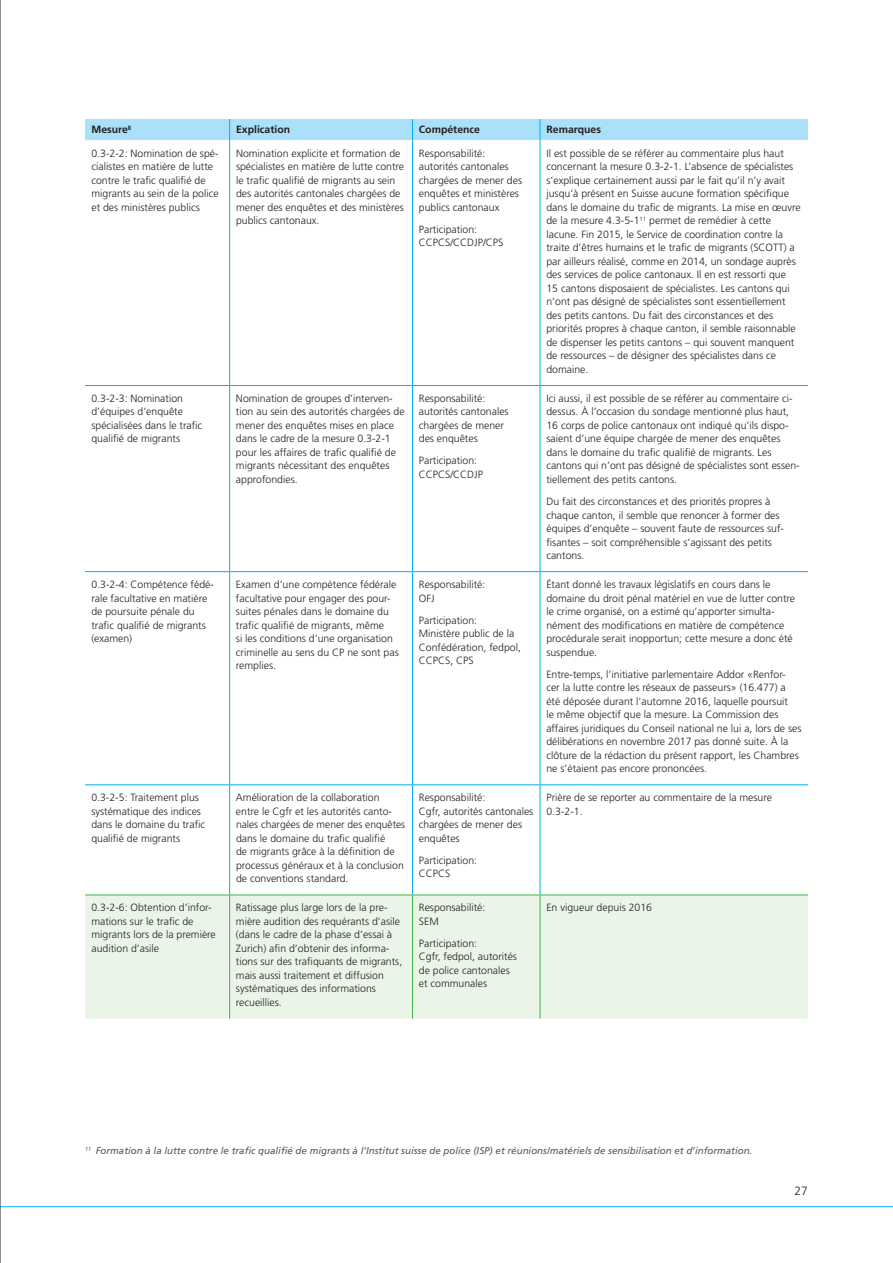
<style>
.page{position:relative;width:893px;height:1263px;background:#fff}
.page>*{position:absolute;margin:0;border:0;box-sizing:border-box;transform-origin:0 0}
.t1{font:300 12px "Frutiger LT Std";color:#231f20}
.t2{font:300 10.5px/13.5px "Frutiger LT Std";color:#231f20}
.t3{font:700 10.5px "Frutiger LT Std";color:#231f20}
.t4{font:italic 9.75px "Frutiger LT Std";color:#57585a}
</style>
<div class="page">
<hr style="left:0;top:1206px;width:893px;height:1px;background:#00aeef">
<div style="left:85px;top:119px;width:723px;height:21px;background:#aae0f9"></div>
<svg style="left:85px;top:140px;width:723px;height:754px"></svg>
<div style="left:85px;top:895px;width:723px;height:123px;background:#eaf5e8"></div>
<hr style="left:229px;top:140px;width:1px;height:245px;background:#00aeef">
<hr style="left:412px;top:140px;width:1px;height:245px;background:#00aeef">
<hr style="left:540px;top:140px;width:1px;height:245px;background:#00aeef">
<hr style="left:229px;top:386px;width:1px;height:185px;background:#00aeef">
<hr style="left:412px;top:386px;width:1px;height:185px;background:#00aeef">
<hr style="left:540px;top:386px;width:1px;height:185px;background:#00aeef">
<hr style="left:229px;top:572px;width:1px;height:212px;background:#00aeef">
<hr style="left:412px;top:572px;width:1px;height:212px;background:#00aeef">
<hr style="left:540px;top:572px;width:1px;height:212px;background:#00aeef">
<hr style="left:229px;top:785px;width:1px;height:109px;background:#00aeef">
<hr style="left:412px;top:785px;width:1px;height:109px;background:#00aeef">
<hr style="left:540px;top:785px;width:1px;height:109px;background:#00aeef">
<hr style="left:85px;top:894px;width:145px;height:1px;background:#3ab54a">
<hr style="left:230px;top:894px;width:182px;height:1px;background:#3ab54a">
<hr style="left:412px;top:894px;width:128px;height:1px;background:#3ab54a">
<hr style="left:540px;top:894px;width:268px;height:1px;background:#3ab54a">
<hr style="left:229px;top:895px;width:1px;height:123px;background:#3ab54a">
<hr style="left:412px;top:895px;width:1px;height:123px;background:#3ab54a">
<hr style="left:540px;top:895px;width:1px;height:123px;background:#3ab54a">
<hr style="left:85px;top:784px;width:145px;height:1px;background:#00aeef">
<hr style="left:230px;top:784px;width:182px;height:1px;background:#00aeef">
<hr style="left:412px;top:784px;width:128px;height:1px;background:#00aeef">
<hr style="left:540px;top:784px;width:268px;height:1px;background:#00aeef">
<hr style="left:85px;top:385px;width:145px;height:1px;background:#00aeef">
<hr style="left:230px;top:385px;width:182px;height:1px;background:#00aeef">
<hr style="left:412px;top:385px;width:128px;height:1px;background:#00aeef">
<hr style="left:540px;top:385px;width:268px;height:1px;background:#00aeef">
<hr style="left:85px;top:571px;width:145px;height:1px;background:#00aeef">
<hr style="left:230px;top:571px;width:182px;height:1px;background:#00aeef">
<hr style="left:412px;top:571px;width:128px;height:1px;background:#00aeef">
<hr style="left:540px;top:571px;width:268px;height:1px;background:#00aeef">
<hr style="left:0;top:0;width:1px;height:1263px;background:#231f20">
<p class="t3" style="left:91px;top:123px;width:41px">Mesure<sup>8</sup></p>
<p class="t3" style="left:236px;top:123px;width:56px">Explication</p>
<p class="t3" style="left:419px;top:123px;width:63px">Compétence</p>
<p class="t3" style="left:546px;top:123px;width:56px">Remarques</p>
<p class="t2" style="left:91px;top:146px;width:129px">0.3-2-2: Nomination de spé&shy;cialistes en matière de lutte contre le trafic qualifié de migrants au sein de la police et des ministères publics</p>
<p class="t2" style="left:236px;top:146px;width:170px">Nomination explicite et formation de spécialistes en matière de lutte contre le trafic qualifié de migrants au sein des autorités cantonales chargées de mener des enquêtes et des ministères publics cantonaux.</p>
<p class="t2" style="left:419px;top:146px;width:105px">Responsabilité: autorités cantonales chargées de mener des enquêtes et ministères publics cantonaux</p>
<p class="t2" style="left:419px;top:223px;width:86px">Participation:<br>CCPCS/CCDJP/CPS</p>
<p class="t2" style="left:546px;top:147px;width:256px">Il est possible de se référer au commentaire plus haut concernant la mesure 0.3-2-1. L’absence de spécialistes s’explique certainement aussi par le fait qu’il n’y avait jusqu’à présent en Suisse aucune formation spécifique dans le domaine du trafic de migrants. La mise en œuvre de la mesure 4.3-5-1<sup>11</sup> permet de remédier à cette lacune. Fin 2015, le Service de coordination contre la traite d’êtres humains et le trafic de migrants (SCOTT) a par ailleurs réalisé, comme en 2014, un sondage auprès des services de police cantonaux. Il en est ressorti que<br>15 cantons disposaient de spécialistes. Les cantons qui n’ont pas désigné de spécialistes sont essentiellement des petits cantons. Du fait des circonstances et des priorités propres à chaque canton, il semble raisonnable de dispenser les petits cantons – qui souvent manquent de ressources – de désigner des spécialistes dans ce domaine.</p>
<p class="t2" style="left:91px;top:392px;width:112px">0.3-2-3: Nomination d’équipes d’enquête spécialisées dans le trafic qualifié de migrants</p>
<p class="t2" style="left:236px;top:392px;width:170px">Nomination de groupes d’interven&shy;tion au sein des autorités chargées de mener des enquêtes mises en place dans le cadre de la mesure 0.3-2-1 pour les affaires de trafic qualifié de migrants nécessitant des enquêtes approfondies.</p>
<p class="t2" style="left:419px;top:392px;width:91px">Responsabilité: autorités cantonales chargées de mener des enquêtes</p>
<p class="t2" style="left:419px;top:454px;width:66px">Participation:<br>CCPCS/CCDJP</p>
<p class="t2" style="left:91px;top:578px;width:124px">0.3-2-4: Compétence fédé&shy;rale facultative en matière de poursuite pénale du trafic qualifié de migrants (examen)</p>
<p class="t2" style="left:236px;top:578px;width:164px">Examen d’une compétence fédérale facultative pour engager des pour&shy;suites pénales dans le domaine du trafic qualifié de migrants, même<br>si les conditions d’une organisation criminelle au sens du CP ne sont pas remplies.</p>
<p class="t2" style="left:419px;top:578px;width:68px">Responsabilité:<br>OFJ</p>
<p class="t2" style="left:419px;top:613px;width:104px">Participation:<br>Ministère public de la<br>Confédération, fedpol,<br>CCPCS, CPS</p>
<p class="t2" style="left:91px;top:791px;width:115px">0.3-2-5: Traitement plus systématique des indices dans le domaine du trafic qualifié de migrants</p>
<p class="t2" style="left:236px;top:791px;width:171px">Amélioration de la collaboration entre le Cgfr et les autorités canto&shy;nales chargées de mener des enquêtes dans le domaine du trafic qualifié<br>de migrants grâce à la définition de processus généraux et à la conclusion de conventions standard.</p>
<p class="t2" style="left:419px;top:791px;width:116px">Responsabilité:<br>Cgfr, autorités cantonales chargées de mener des enquêtes</p>
<p class="t2" style="left:419px;top:853px;width:60px">Participation:<br>CCPCS</p>
<p class="t2" style="left:91px;top:901px;width:126px">0.3-2-6: Obtention d’infor&shy;mations sur le trafic de migrants lors de la première audition d’asile</p>
<p class="t2" style="left:236px;top:901px;width:168px">Ratissage plus large lors de la pre&shy;mière audition des requérants d’asile (dans le cadre de la phase d’essai à Zurich) afin d’obtenir des informa&shy;tions sur des trafiquants de migrants, mais aussi traitement et diffusion systématiques des informations recueillies.</p>
<p class="t2" style="left:419px;top:901px;width:68px">Responsabilité:<br>SEM</p>
<p class="t2" style="left:419px;top:937px;width:100px">Participation:<br>Cgfr, fedpol, autorités de police cantonales et communales</p>
<p class="t2" style="left:546px;top:392px;width:255px">Ici aussi, il est possible de se référer au commentaire ci&shy;dessus. À l’occasion du sondage mentionné plus haut, 16 corps de police cantonaux ont indiqué qu’ils dispo&shy;saient d’une équipe chargée de mener des enquêtes dans le domaine du trafic qualifié de migrants. Les cantons qui n’ont pas désigné de spécialistes sont essen&shy;tiellement des petits cantons.</p>
<p class="t2" style="left:546px;top:495px;width:239px">Du fait des circonstances et des priorités propres à chaque canton, il semble que renoncer à former des équipes d’enquête – souvent faute de ressources suf&shy;fisantes – soit compréhensible s’agissant des petits cantons.</p>
<p class="t2" style="left:546px;top:578px;width:250px">Étant donné les travaux législatifs en cours dans le domaine du droit pénal matériel en vue de lutter contre le crime organisé, on a estimé qu’apporter simulta&shy;nément des modifications en matière de compétence procédurale serait inopportun; cette mesure a donc été suspendue.</p>
<p class="t2" style="left:546px;top:667px;width:257px">Entre-temps, l’initiative parlementaire Addor «Renfor&shy;cer la lutte contre les réseaux de passeurs» (16.477) a été déposée durant l’automne 2016, laquelle poursuit<br>le même objectif que la mesure. La Commission des affaires juridiques du Conseil national ne lui a, lors de ses délibérations en novembre 2017 pas donné suite. À la clôture de la rédaction du présent rapport, les Chambres ne s’étaient pas encore prononcées.</p>
<p class="t2" style="left:546px;top:791px;width:227px">Prière de se reporter au commentaire de la mesure<br>0.3-2-1.</p>
<p class="t2" style="left:546px;top:901px;width:107px">En vigueur depuis 2016</p>
<p class="t4" style="left:85px;top:1145px;width:669px"><sup>11</sup> Formation à la lutte contre le trafic qualifié de migrants à l’Institut suisse de police (ISP) et réunions/matériels de sensibilisation et d’information.</p>
<p class="t1" style="left:795px;top:1184px;width:15px">27</p>
</div>
